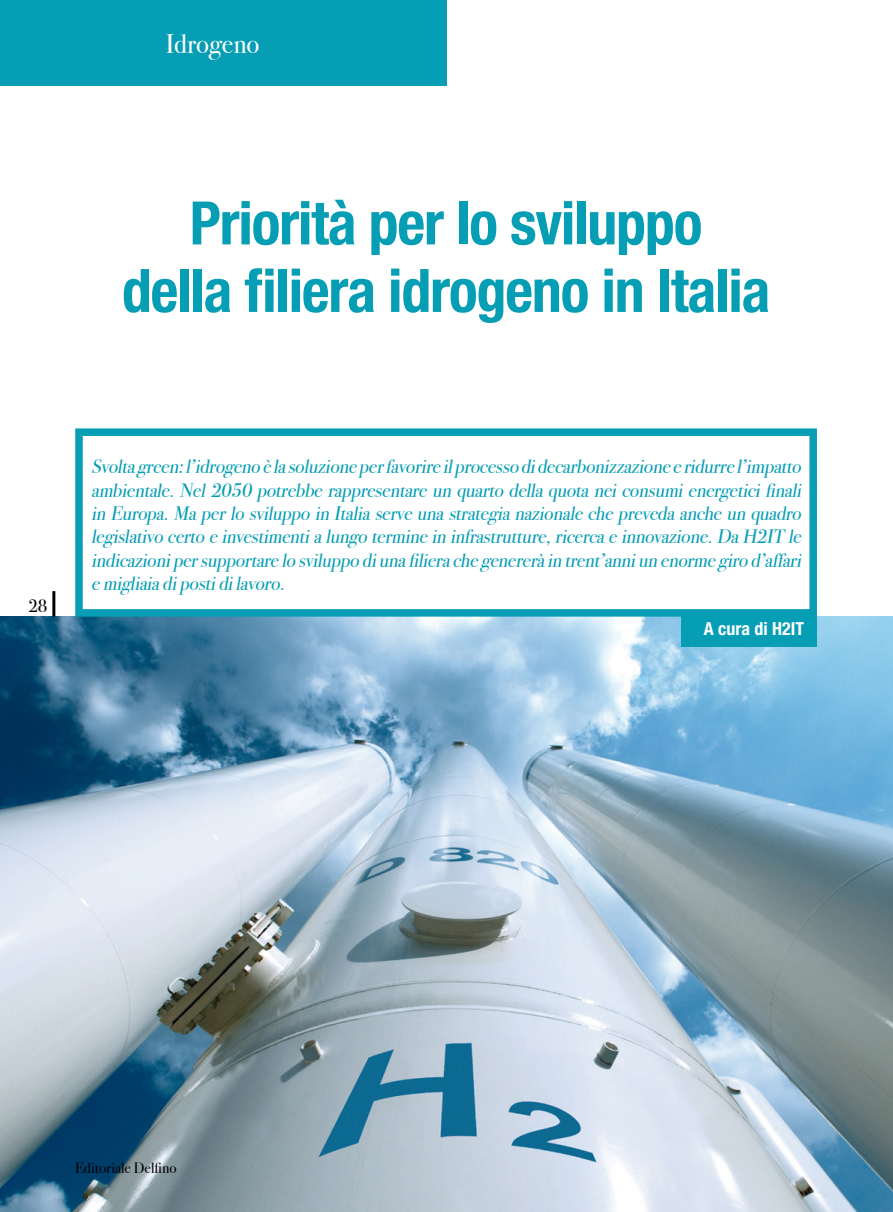
<style>
.page{position:relative;width:893px;height:1212px;background:#fff}
.page>*{position:absolute;margin:0;border:0;box-sizing:border-box;transform-origin:0 0}
.t1{font:700 condensed 60px "Helvetica Neue LT Std";letter-spacing:-.02em;color:#059eb5}
.t2{font:27px "Bodoni Svty Two ITCTT";color:#fff}
.t3{font:italic 19.5px/23.4px "Bodoni Svty Two ITCTT";letter-spacing:-.01em;color:#059eb5;text-align:justify}
.t4{font:700 condensed 18px "Helvetica Neue LT Std";color:#fff}
.t5{font:18px "Bodoni Svty Two ITCTT";color:#000}
.t6{font:15px "Bodoni Svty Two ITCTT";color:#000}
</style>
<div class="page">
<img style="left:0;top:617px;width:893px;height:595px">
<hr style="left:52px;top:591px;width:3px;height:26px;background:#000">
<div style="left:75px;top:428px;width:742px;height:189px;border:8px solid #059eb5"></div>
<div style="left:681px;top:615px;width:136px;height:32px;background:#059eb5"></div>
<div style="left:0;top:0;width:446px;height:85px;background:#059eb5"></div>
<p class="t2" style="left:166px;top:21px;width:95px">Idrogeno</p>
<p class="t1" style="left:190px;top:187px;width:514px">Priorità per lo sviluppo</p>
<p class="t1" style="left:122px;top:254px;width:650px">della filiera idrogeno in Italia</p>
<p class="t5" style="left:28px;top:591px;width:21px">28</p>
<p class="t3" style="left:91px;top:453px;width:716px">Svoltagreen:l’idrogenoèlasoluzionep erfavorireilprocessodidecarbonizzazioneeridurrel’imp atto ambientale.Nel2050 p otrebberappresentareunquartodellaquotaneiconsumienergeticifinali inEurop a.Map erlosvilupp oinItaliaserveunastrategianazionalechep revedaancheunquadro legislativocertoeinvestimentialungotermineininfrastrutture,ricercaeinnovazione.DaH2IT le indicazionip ersupp ortarelosvilupp odiunafilierachegenereràintrent’anniunenormegirod’affari emigliaiadip ostidilavoro.</p>
<p class="t4" style="left:704px;top:618px;width:102px">A cura di H2IT</p>
<p class="t6" style="left:75px;top:1155px;width:103px">Editoriale Delfino</p>
</div>
